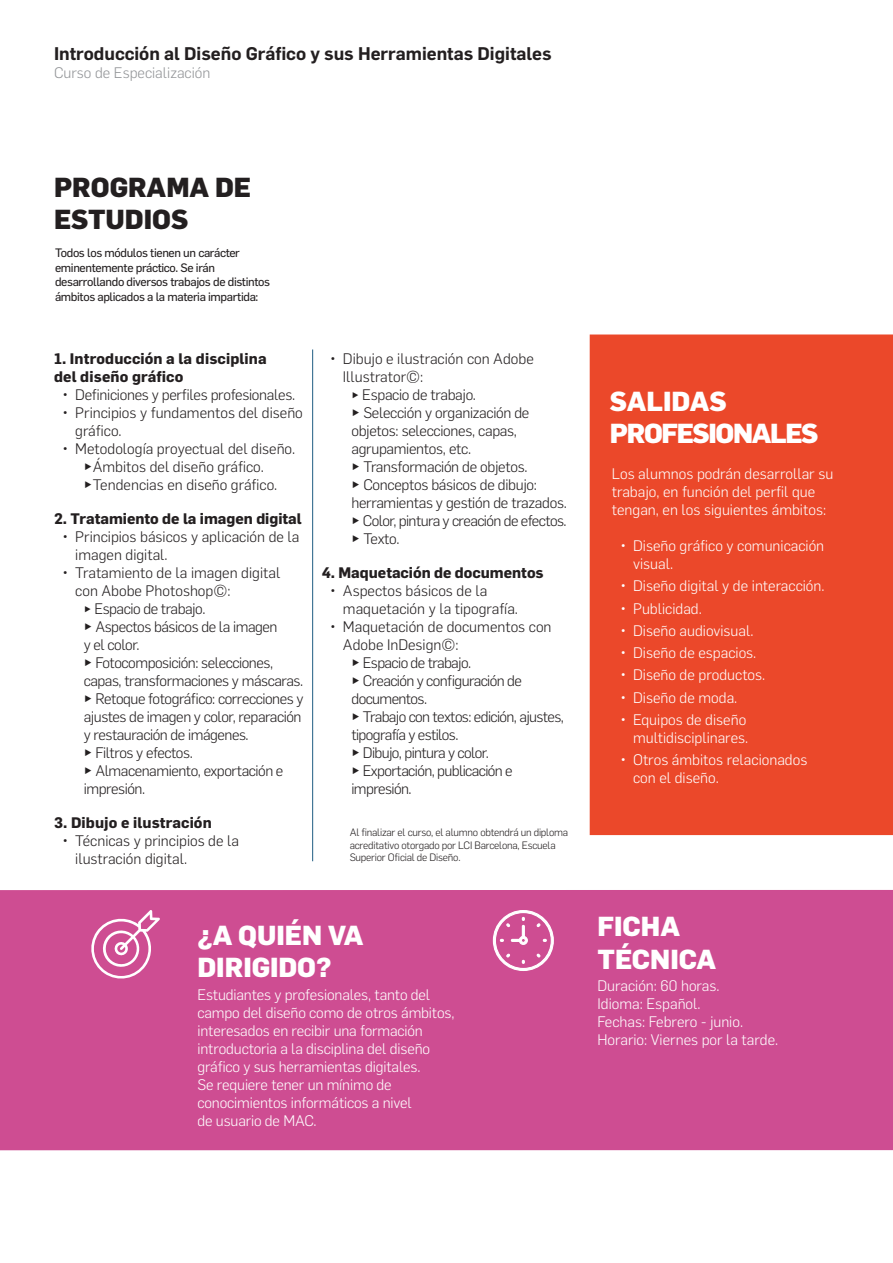
<style>
.page{position:relative;width:893px;height:1263px;background:#fff}
.page>*{position:absolute;margin:0;border:0;box-sizing:border-box;transform-origin:0 0}
.t1{font:800 27px/32.4px "Flama";color:#fff}
.t2{font:800 27px/32.4px "Flama";letter-spacing:-.05em;color:#fff}
.t3{font:800 27px/32.4px "Flama";color:#231f20}
.t4{font:600 18px "Flama";color:#231f20}
.t5{font:300 15px/18px "Flama";color:#fff}
.t6{font:300 15px/18px "Flama";letter-spacing:-.02em;color:#231f20}
.t7{font:300 15px/18px "Flama";color:#231f20}
.t8{font:300 15px/18px "Flama";letter-spacing:-.04em;color:#231f20}
.t9{font:700 15px/18px "Flama";letter-spacing:.005em;color:#231f20}
.t10{font:300 15px "Flama";color:#939598}
.t11{font:12px/14.4px "Flama Basic";letter-spacing:-.03em;color:#231f20}
.t12{font:300 10.5px/12.6px "Flama";letter-spacing:-.02em;color:#231f20}
.s1{font-family:"Flama Basic";font-weight:400;font-size:13.5px}
</style>
<div class="page">
<div style="left:590px;top:334px;width:303px;height:501px;background:#eb482a"></div>
<div style="left:0;top:890px;width:893px;height:260px;background:#ce4d92"></div>
<hr style="left:312px;top:349px;width:1px;height:512px;background:#205c83">
<svg style="left:492px;top:910px;width:62px;height:61px"></svg>
<svg style="left:91px;top:910px;width:69px;height:69px"></svg>
<p class="t4" style="left:54px;top:40px;width:499px">Introducción al Diseño Gráfico y sus Herramientas Digitales</p>
<p class="t10" style="left:54px;top:62px;width:158px">Curso de Especialización</p>
<p class="t3" style="left:54px;top:169px;width:199px">PROGRAMA DE<br>ESTUDIOS</p>
<p class="t11" style="left:55px;top:245px;width:216px">Todos los módulos tienen un carácter eminentemente práctico. Se irán desarrollando diversos trabajos de distintos ámbitos aplicados a la materia impartida:</p>
<p class="t9" style="left:54px;top:348px;width:214px">1. Introducción a la disciplina del diseño gráfico</p>
<p class="t6" style="left:63px;top:385px;width:234px">• Definiciones y perfiles profesionales.</p>
<p class="t7" style="left:75px;top:403px;width:229px;text-indent:-13px">• Principios y fundamentos del diseño gráfico.</p>
<p class="t7" style="left:63px;top:439px;width:234px">• Metodología proyectual del diseño.</p>
<p class="t7" style="left:84px;top:457px;width:182px">►Ámbitos del diseño gráfico.</p>
<p class="t7" style="left:84px;top:475px;width:195px">►Tendencias en diseño gráfico.</p>
<p class="t9" style="left:54px;top:508px;width:249px">2. Tratamiento de la imagen digital</p>
<p class="t7" style="left:75px;top:527px;width:226px;text-indent:-13px">• Principios básicos y aplicación de la imagen digital.</p>
<p class="t7" style="left:75px;top:563px;width:207px;text-indent:-13px">• Tratamiento de la imagen digital con Abobe Photoshop©:</p>
<p class="t6" style="left:84px;top:599px;width:123px"><span class="s1">►</span> Espacio de trabajo.</p>
<p class="t6" style="left:84px;top:617px;width:195px">► Aspectos básicos de la imagen y el color.</p>
<p class="t6" style="left:84px;top:653px;width:221px">► Fotocomposición: selecciones, capas, transformaciones y máscaras.</p>
<p class="t6" style="left:84px;top:689px;width:221px">► Retoque fotográfico: correcciones y ajustes de imagen y color, reparación y restauración de imágenes.</p>
<p class="t6" style="left:84px;top:743px;width:111px">► Filtros y efectos.</p>
<p class="t6" style="left:84px;top:761px;width:201px">► Almacenamiento, exportación e impresión.</p>
<p class="t9" style="left:54px;top:813px;width:159px">3. Dibujo e ilustración</p>
<p class="t7" style="left:75px;top:831px;width:165px;text-indent:-13px">• Técnicas y principios de la ilustración digital.</p>
<p class="t7" style="left:343px;top:349px;width:192px;text-indent:-13px">• Dibujo e ilustración con Adobe<br>Illustrator©:</p>
<p class="t6" style="left:351px;top:385px;width:126px"><span class="s1">►</span> Espacio de trabajo.</p>
<p class="t6" style="left:351px;top:403px;width:179px">► Selección y organización de objetos: selecciones, capas, agrupamientos, etc.</p>
<p class="t6" style="left:351px;top:457px;width:178px">► Transformación de objetos.</p>
<p class="t6" style="left:351px;top:475px;width:217px">► Conceptos básicos de dibujo: herramientas y gestión de trazados.</p>
<p class="t8" style="left:351px;top:511px;width:217px">► Color, pintura y creación de efectos.</p>
<p class="t6" style="left:351px;top:529px;width:50px">► Texto.</p>
<p class="t9" style="left:322px;top:562px;width:224px">4. Maquetación de documentos</p>
<p class="t7" style="left:343px;top:581px;width:177px;text-indent:-13px">• Aspectos básicos de la maquetación y la tipografía.</p>
<p class="t7" style="left:343px;top:617px;width:210px;text-indent:-13px">• Maquetación de documentos con<br>Adobe InDesign©:</p>
<p class="t8" style="left:351px;top:653px;width:121px">► Espacio de trabajo.</p>
<p class="t8" style="left:351px;top:671px;width:172px">► Creación y configuración de documentos.</p>
<p class="t8" style="left:351px;top:707px;width:214px">► Trabajo con textos: edición, ajustes, tipografía y estilos.</p>
<p class="t8" style="left:351px;top:743px;width:139px">► Dibujo, pintura y color.</p>
<p class="t8" style="left:351px;top:761px;width:163px">► Exportación, publicación e impresión.</p>
<p class="t12" style="left:350px;top:825px;width:220px">Al finalizar el curso, el alumno obtendrá un diploma acreditativo otorgado por LCI Barcelona, Escuela<br>Superior Oficial de Diseño.</p>
<p class="t1" style="left:198px;top:917px;width:168px">¿A QUIÉN VA<br>DIRIGIDO?</p>
<p class="t5" style="left:198px;top:984px;width:258px">Estudiantes y profesionales, tanto del campo del diseño como de otros ámbitos, interesados en recibir una formación introductoria a la disciplina del diseño gráfico y sus herramientas digitales.</p>
<p class="t5" style="left:198px;top:1074px;width:216px">Se requiere tener un mínimo de conocimientos informáticos a nivel de usuario de MAC.</p>
<p class="t2" style="left:610px;top:383px;width:210px">SALIDAS<br>PROFESIONALES</p>
<p class="t5" style="left:612px;top:464px;width:223px">Los alumnos podrán desarrollar su trabajo, en función del perfil que tengan, en los siguientes ámbitos:</p>
<p class="t5" style="left:633px;top:536px;width:193px;text-indent:-13px">• Diseño gráfico y comunicación visual.</p>
<p class="t5" style="left:620px;top:576px;width:206px">• Diseño digital y de interacción.</p>
<p class="t5" style="left:620px;top:599px;width:83px">• Publicidad.</p>
<p class="t5" style="left:620px;top:621px;width:135px">• Diseño audiovisual.</p>
<p class="t5" style="left:620px;top:643px;width:138px">• Diseño de espacios.</p>
<p class="t5" style="left:620px;top:665px;width:147px">• Diseño de productos.</p>
<p class="t5" style="left:620px;top:688px;width:119px">• Diseño de moda.</p>
<p class="t5" style="left:620px;top:710px;width:130px;text-align:right">• Equipos de diseño multidisciplinares.</p>
<p class="t5" style="left:633px;top:750px;width:176px;text-indent:-13px">• Otros ámbitos relacionados con el diseño.</p>
<p class="t1" style="left:597px;top:908px;width:120px">FICHA<br>TÉCNICA</p>
<p class="t5" style="left:597px;top:976px;width:124px">Duración: 60 horas.</p>
<p class="t5" style="left:597px;top:994px;width:105px">Idioma: Español.</p>
<p class="t5" style="left:597px;top:1012px;width:147px">Fechas: Febrero - junio.</p>
<p class="t5" style="left:597px;top:1030px;width:182px">Horario: Viernes por la tarde.</p>
</div>
